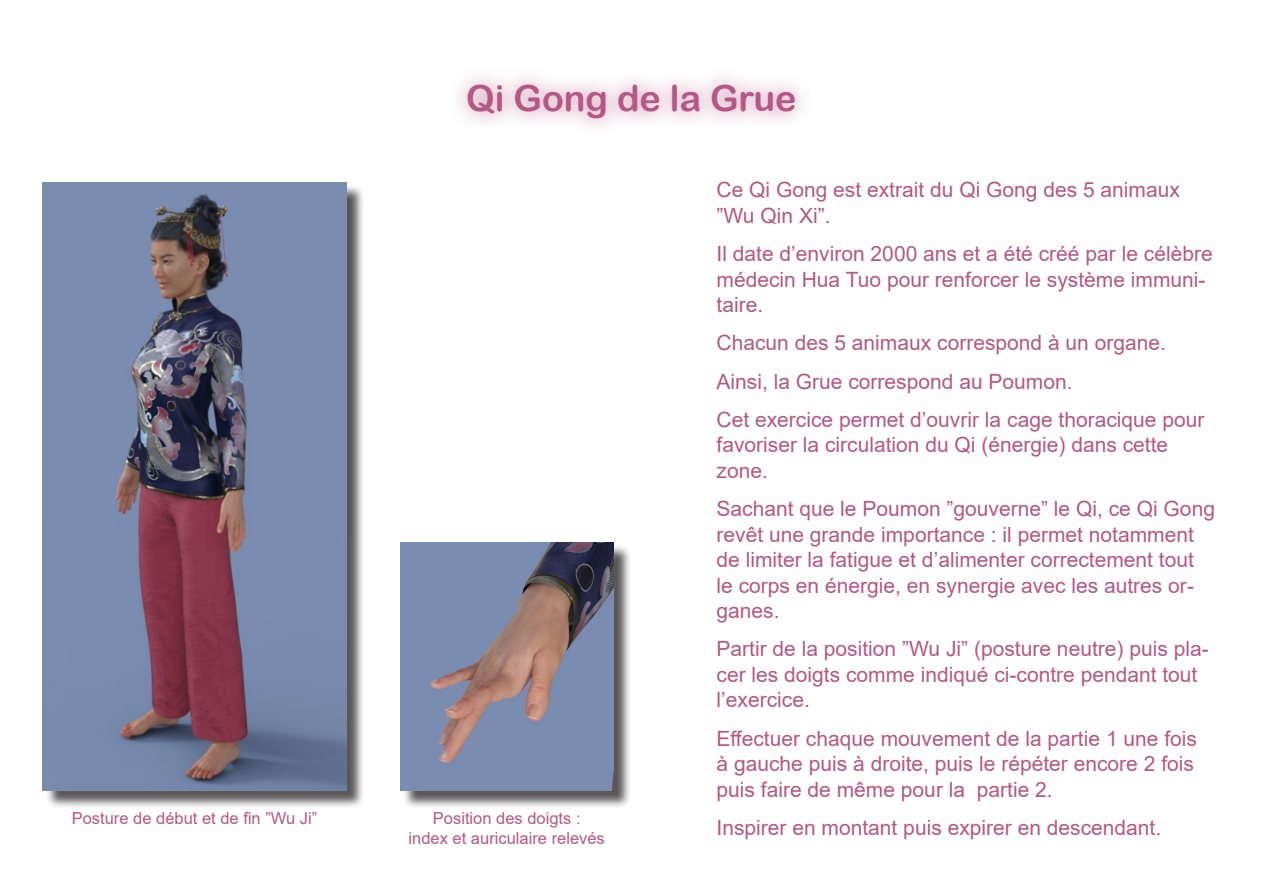
<style>
.page{position:relative;width:1263px;height:893px;background:#fff}
.page>*{position:absolute;margin:0;border:0;box-sizing:border-box;transform-origin:0 0}
.t1{font:36px "Arial Rounded MT Bold";color:#b55883}
.t2{font:21px/25.5px "Arial";color:#b55883}
.t3{font:16.5px/19.8px "Arial";color:#b55883;text-align:center}
</style>
<div class="page">
<div style="left:403px;top:544px;width:229px;height:265px;background:#231f20;opacity:.75"></div>
<img style="left:400px;top:542px;width:213px;height:248px">
<div style="left:449px;top:66px;width:365px;height:72px;background:#b55883;opacity:.75"></div>
<div style="left:45px;top:184px;width:320px;height:624px;background:#231f20;opacity:.75"></div>
<img style="left:43px;top:182px;width:304px;height:608px">
<p class="t3" style="left:72px;top:808px;width:247px">Posture de début et de fin ”Wu Ji”</p>
<h1 class="t1" style="left:466px;top:77px;width:332px">Qi Gong de la Grue</h1>
<p class="t3" style="left:409px;top:808px;width:198px">Position des doigts :<br>index et auriculaire relevés</p>
<p class="t2" style="left:716px;top:177px;width:465px">Ce Qi Gong est extrait du Qi Gong des 5 animaux ”Wu Qin Xi”.</p>
<p class="t2" style="left:716px;top:241px;width:498px">Il date d’environ 2000 ans et a été créé par le célèbre médecin Hua Tuo pour renforcer le système immuni&shy;taire.</p>
<p class="t2" style="left:716px;top:324px;width:489px;line-height:38.2px">Chacun des 5 animaux correspond à un organe.<br>Ainsi, la Grue correspond au Poumon.<br>Cet exercice permet d’ouvrir la cage thoracique pour</p>
<p class="t2" style="left:716px;top:432px;width:453px">favoriser la circulation du Qi (énergie) dans cette zone.</p>
<p class="t2" style="left:716px;top:496px;width:500px">Sachant que le Poumon ”gouverne” le Qi, ce Qi Gong revêt une grande importance : il permet notamment de limiter la fatigue et d’alimenter correctement tout le corps en énergie, en synergie avec les autres or&shy;ganes.</p>
<p class="t2" style="left:716px;top:636px;width:494px">Partir de la position ”Wu Ji” (posture neutre) puis pla&shy;cer les doigts comme indiqué ci-contre pendant tout l’exercice.</p>
<p class="t2" style="left:716px;top:725px;width:482px">Effectuer chaque mouvement de la partie 1 une fois à gauche puis à droite, puis le répéter encore 2 fois puis faire de même pour la partie 2.</p>
<p class="t2" style="left:716px;top:815px;width:446px">Inspirer en montant puis expirer en descendant.</p>
</div>
